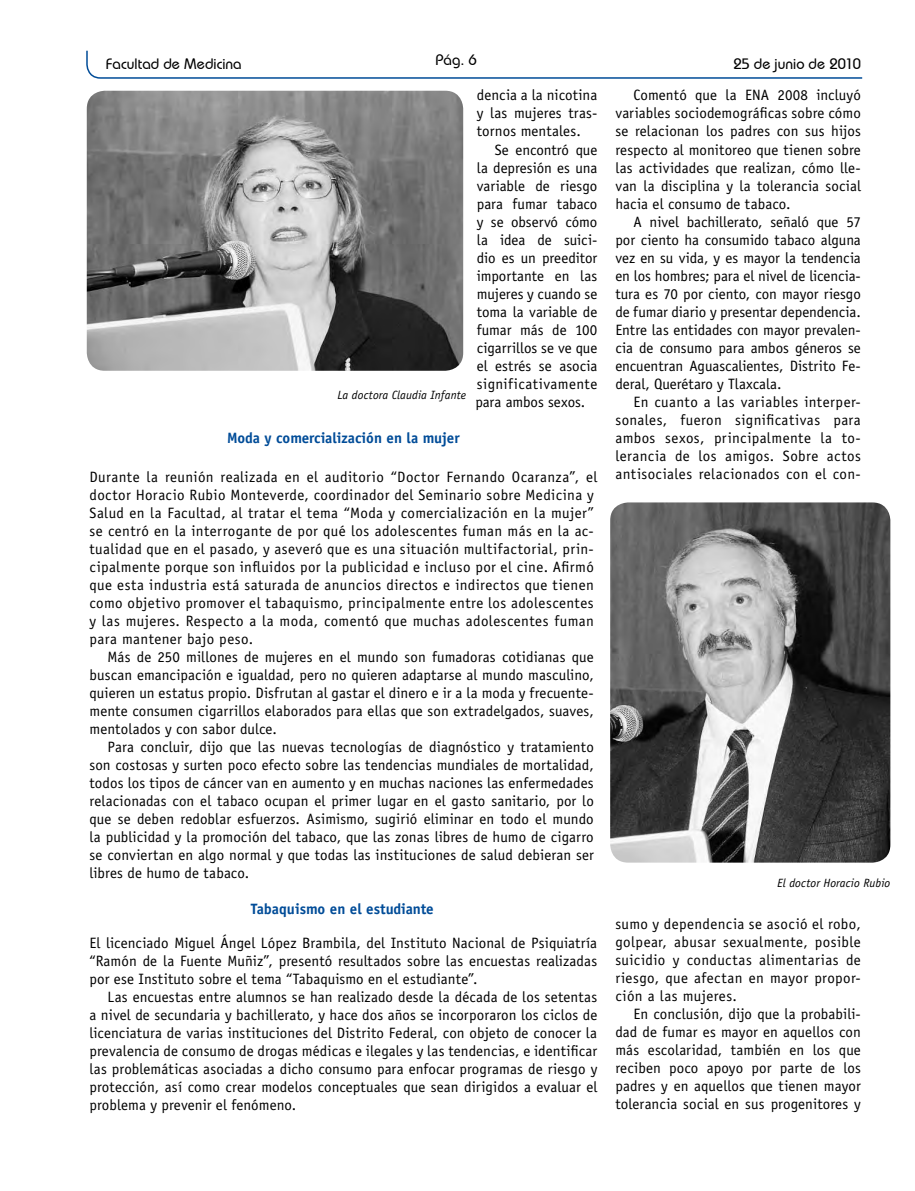
<style>
.page{position:relative;width:915px;height:1191px;background:#fff}
.page>*{position:absolute;margin:0;border:0;box-sizing:border-box;transform-origin:0 0}
.t1{font:15px/18px "Officina Sans LT";letter-spacing:.02em;color:#000;text-align:justify}
.t2{font:700 15px "Officina Sans LT";color:#004c98}
.t3{font:500 15px "Bauhaus IT Cby BT";letter-spacing:.005em;color:#000}
.t4{font:italic 12px "Officina Sans LT";letter-spacing:.005em;color:#000}
</style>
<div class="page">
<svg style="left:86px;top:50px;width:777px;height:29px"></svg>
<img style="left:87px;top:91px;width:376px;height:280px">
<img style="left:610px;top:502px;width:280px;height:360px">
<p class="t3" style="left:106px;top:54px;width:137px">Facultad de Medicina</p>
<p class="t3" style="left:435px;top:51px;width:43px">Pág. 6</p>
<p class="t3" style="left:733px;top:54px;width:129px">25 de junio de 2010</p>
<p class="t4" style="left:337px;top:388px;width:130px">La doctora Claudia Infante</p>
<p class="t1" style="left:476px;top:86px;width:122px">dencia a la nicotina y las mujeres tras&shy;tornos mentales.</p>
<p class="t1" style="left:475px;top:140px;width:123px;text-indent:20px">Se encontró que la depresión es una variable de riesgo para fumar tabaco y se observó cómo la idea de suici&shy;dio es un preeditor importante en las mujeres y cuando se toma la variable de fumar más de 100 cigarrillos se ve que el estrés se asocia significativamente para ambos sexos.</p>
<p class="t2" style="left:227px;top:428px;width:234px">Moda y comercialización en la mujer</p>
<p class="t1" style="left:89px;top:467px;width:509px;text-align:left">Durante la reunión realizada en el auditorio “Doctor Fernando Ocaranza”, el doctor Horacio Rubio Monteverde, coordinador del Seminario sobre Medicina y Salud en la Facultad, al tratar el tema “Moda y comercialización en la mujer” se centró en la interrogante de por qué los adolescentes fuman más en la ac&shy;tualidad que en el pasado, y aseveró que es una situación multifactorial, prin&shy;cipalmente porque son influidos por la publicidad e incluso por el cine. Afirmó que esta industria está saturada de anuncios directos e indirectos que tienen como objetivo promover el tabaquismo, principalmente entre los adolescentes y las mujeres. Respecto a la moda, comentó que muchas adolescentes fuman para mantener bajo peso.</p>
<p class="t1" style="left:89px;top:647px;width:505px;text-indent:18px">Más de 250 millones de mujeres en el mundo son fumadoras cotidianas que buscan emancipación e igualdad, pero no quieren adaptarse al mundo masculino, quieren un estatus propio. Disfrutan al gastar el dinero e ir a la moda y frecuente&shy;mente consumen cigarrillos elaborados para ellas que son extradelgados, suaves, mentolados y con sabor dulce.</p>
<p class="t1" style="left:89px;top:737px;width:505px;text-indent:18px">Para concluir, dijo que las nuevas tecnologías de diagnóstico y tratamiento son costosas y surten poco efecto sobre las tendencias mundiales de mortalidad, todos los tipos de cáncer van en aumento y en muchas naciones las enfermedades relacionadas con el tabaco ocupan el primer lugar en el gasto sanitario, por lo que se deben redoblar esfuerzos. Asimismo, sugirió eliminar en todo el mundo la publicidad y la promoción del tabaco, que las zonas libres de humo de cigarro se conviertan en algo normal y que todas las instituciones de salud debieran ser libres de humo de tabaco.</p>
<p class="t2" style="left:251px;top:899px;width:184px">Tabaquismo en el estudiante</p>
<p class="t1" style="left:89px;top:934px;width:509px">El licenciado Miguel Ángel López Brambila, del Instituto Nacional de Psiquiatría “Ramón de la Fuente Muñiz”, presentó resultados sobre las encuestas realizadas por ese Instituto sobre el tema “Tabaquismo en el estudiante”.</p>
<p class="t1" style="left:89px;top:988px;width:509px;text-indent:18px">Las encuestas entre alumnos se han realizado desde la década de los setentas a nivel de secundaria y bachillerato, y hace dos años se incorporaron los ciclos de licenciatura de varias instituciones del Distrito Federal, con objeto de conocer la prevalencia de consumo de drogas médicas e ilegales y las tendencias, e identificar las problemáticas asociadas a dicho consumo para enfocar programas de riesgo y protección, así como crear modelos conceptuales que sean dirigidos a evaluar el problema y prevenir el fenómeno.</p>
<p class="t1" style="left:615px;top:86px;width:247px;text-indent:18px">Comentó que la ENA 2008 incluyó variables sociodemográficas sobre cómo se relacionan los padres con sus hijos respecto al monitoreo que tienen sobre las actividades que realizan, cómo lle&shy;van la disciplina y la tolerancia social hacia el consumo de tabaco.</p>
<p class="t1" style="left:615px;top:212px;width:247px;text-indent:18px">A nivel bachillerato, señaló que 57 por ciento ha consumido tabaco alguna vez en su vida, y es mayor la tendencia en los hombres; para el nivel de licencia&shy;tura es 70 por ciento, con mayor riesgo de fumar diario y presentar dependencia.<br>Entre las entidades con mayor prevalen&shy;cia de consumo para ambos géneros se encuentran Aguascalientes, Distrito Fe&shy;deral, Querétaro y Tlaxcala.</p>
<p class="t1" style="left:615px;top:392px;width:247px;text-indent:18px">En cuanto a las variables interper&shy;sonales, fueron significativas para ambos sexos, principalmente la to&shy;lerancia de los amigos. Sobre actos antisociales relacionados con el con-</p>
<p class="t4" style="left:777px;top:875px;width:114px">El doctor Horacio Rubio</p>
<p class="t1" style="left:615px;top:914px;width:247px">sumo y dependencia se asoció el robo, golpear, abusar sexualmente, posible suicidio y conductas alimentarias de riesgo, que afectan en mayor propor&shy;ción a las mujeres.</p>
<p class="t1" style="left:615px;top:1004px;width:247px;text-indent:18px">En conclusión, dijo que la probabili&shy;dad de fumar es mayor en aquellos con más escolaridad, también en los que reciben poco apoyo por parte de los padres y en aquellos que tienen mayor tolerancia social en sus progenitores y</p>
</div>
